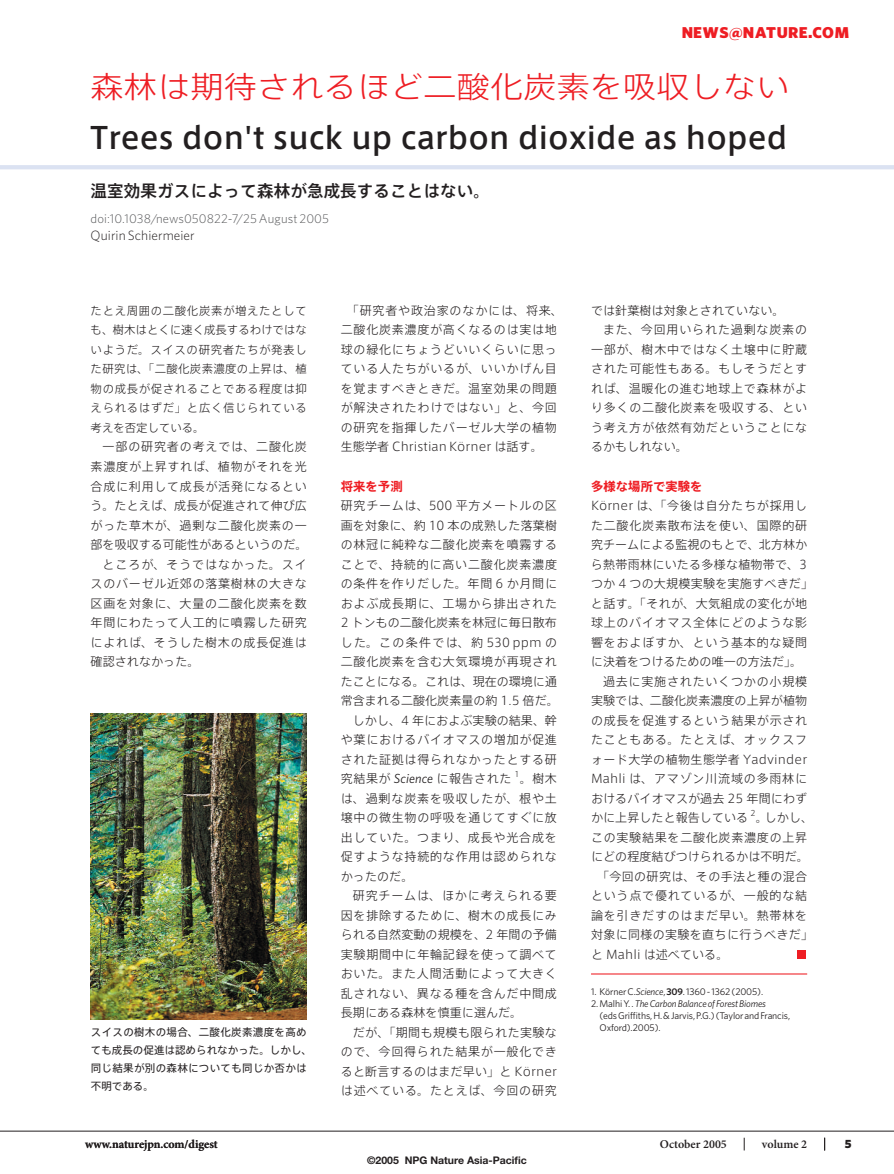
<style>
.page{position:relative;width:894px;height:1174px;background:#fff}
.page>*{position:absolute;margin:0;border:0;box-sizing:border-box;transform-origin:0 0}
.t1{font:30px "Axis Std Medium 90 pv RKSJ H";letter-spacing:.01em;color:#231f20}
.t2{font:30px "Axis Std Light 90 pv RKSJ H";letter-spacing:.01em;color:#ee1d23;scale:1.1 1}
.t3{font:16.5px "Axis Std Medium 90 pv RKSJ H";letter-spacing:.01em;color:#231f20}
.t4{font:900 15.75px "Whitney";letter-spacing:.035em;color:#ee1d23}
.t5{font:300 13.5px "Whitney";letter-spacing:.005em;color:#231f20}
.t6{font:300 12.75px "Whitney";letter-spacing:.005em;color:#57585a}
.t7{font:12.3px "Axis Std Bold 90 pv RKSJ H";letter-spacing:.01em;color:#ee1d23}
.t8{font:12px/19.5px "Axis Std Light 90 pv RKSJ H";letter-spacing:.06em;color:#231f20;text-align:justify}
.t9{font:12px "Axis Std Light 90 pv RKSJ H";letter-spacing:.01em;color:#231f20}
.t10{font:12px "Axis Std Light 90 pv RKSJ H";letter-spacing:.005em;color:#231f20}
.t11{font:12px "Axis Std Light 90 pv RKSJ H";letter-spacing:.035em;color:#231f20}
.t12{font:600 12px "Minion Pro";color:#231f20}
.t13{font:12px "Axis Std Light 90 pv RKSJ H";letter-spacing:.015em;color:#231f20}
.t14{font:12px "Axis Std Light 90 pv RKSJ H";letter-spacing:.105em;color:#231f20}
.t15{font:12px "Axis Std Light 90 pv RKSJ H";color:#231f20}
.t16{font:12px "Axis Std Light 90 pv RKSJ H";letter-spacing:.025em;color:#231f20}
.t17{font:12px "Axis Std Light 90 pv RKSJ H";letter-spacing:.02em;color:#231f20}
.t18{font:12px "Axis Std Light 90 pv RKSJ H";letter-spacing:.03em;color:#231f20}
.t19{font:900 12px "Whitney";color:#231f20}
.t20{font:11.4px/19.5px "Axis Std Light 90 pv RKSJ H";letter-spacing:.055em;color:#231f20;text-align:justify}
.t21{font:10.5px/18px "Axis Std Regular 90 pv RKSJ H";letter-spacing:.005em;color:#231f20}
.t22{font:700 10.5px "Helvetica Neue";color:#231f20}
.t23{font:10.5px "Axis Std Regular 90 pv RKSJ H";letter-spacing:.03em;color:#231f20}
.t24{font:9.75px/12px "Whitney";letter-spacing:-.015em;color:#231f20}
.t25{font:7.8px "Axis Std Light 90 pv RKSJ H";color:#231f20}
.s1{font-family:"Whitney";font-style:italic;font-size:13.2px}
.s2{font-style:italic}
.s3{font-weight:600}
</style>
<div class="page">
<img style="left:91px;top:714px;width:216px;height:305px">
<hr style="left:0;top:1130px;width:893px;height:1px;background:#231f20">
<svg style="left:743px;top:1137px;width:1px;height:13px"></svg>
<hr style="left:0;top:165px;width:893px;height:4px;background:#dbe2f2">
<hr style="left:591px;top:973px;width:216px;height:1px;background:#ee1d23">
<div style="left:796px;top:950px;width:9px;height:8px;background:#ee1d23"></div>
<svg style="left:824px;top:1137px;width:1px;height:13px"></svg>
<h3 class="t4" style="left:681px;top:27px;width:169px">NEWS@NATURE.COM</h3>
<h1 class="t2" style="left:91px;top:75px;width:636px">森林は期待されるほど二酸化炭素を吸収しない</h1>
<h1 class="t1" style="left:91px;top:126px;width:698px">Trees don't suck up carbon dioxide as hoped</h1>
<h2 class="t3" style="left:91px;top:184px;width:401px">温室効果ガスによって森林が急成長することはない。</h2>
<p class="t6" style="left:91px;top:214px;width:240px">doi:10.1038/news050822-7/25 August 2005</p>
<p class="t5" style="left:91px;top:230px;width:106px">Quirin Schiermeier</p>
<p class="t8" style="left:341px;top:302px;width:224px;text-align:left;text-indent:6px">「研究者や政治家のなかには、将来、二酸化炭素濃度が高くなるのは実は地球の緑化にちょうどいいくらいに思っている人たちがいるが、いいかげん目を覚ますべきときだ。温室効果の問題が解決されたわけではない」と、今回の研究を指揮したバーゼル大学の植物生態学者 Christian Körner は話す。</p>
<p class="t7" style="left:341px;top:481px;width:63px">将来を予測</p>
<p class="t8" style="left:341px;top:497px;width:217px">研究チームは、500 平方メートルの区</p>
<p class="t13" style="left:341px;top:520px;width:218px">画を対象に、約 10 本の成熟した落葉樹</p>
<p class="t8" style="left:341px;top:536px;width:218px">の林冠に純粋な二酸化炭素を噴霧する</p>
<p class="t8" style="left:341px;top:556px;width:218px">ことで、持続的に高い二酸化炭素濃度</p>
<p class="t8" style="left:341px;top:575px;width:218px">の条件を作りだした。年間 6 か月間に</p>
<p class="t8" style="left:341px;top:595px;width:218px">およぶ成長期に、工場から排出された</p>
<p class="t10" style="left:341px;top:618px;width:218px">2 トンもの二酸化炭素を林冠に毎日散布</p>
<p class="t14" style="left:340px;top:637px;width:218px">した。この条件では、約 530 ppm の</p>
<p class="t8" style="left:341px;top:653px;width:217px">二酸化炭素を含む大気環境が再現され</p>
<p class="t15" style="left:341px;top:676px;width:218px">たことになる。これは、現在の環境に通</p>
<p class="t10" style="left:341px;top:696px;width:219px">常含まれる二酸化炭素量の約 1.5 倍だ。</p>
<p class="t9" style="left:353px;top:715px;width:205px">しかし、4 年におよぶ実験の結果、幹</p>
<p class="t8" style="left:341px;top:731px;width:217px">や葉におけるバイオマスの増加が促進</p>
<p class="t8" style="left:341px;top:751px;width:217px">された証拠は得られなかったとする研</p>
<p class="t8" style="left:341px;top:770px;width:172px">究結果が <span class="s1">Science</span> に報告された</p>
<p class="t25" style="left:514px;top:771px;width:7px">1</p>
<p class="t9" style="left:591px;top:306px;width:195px">では針葉樹は対象とされていない。</p>
<p class="t8" style="left:603px;top:322px;width:206px">また、今回用いられた過剰な炭素の</p>
<p class="t8" style="left:591px;top:341px;width:217px">一部が、樹木中ではなく土壌中に貯蔵</p>
<p class="t8" style="left:591px;top:361px;width:217px">された可能性もある。もしそうだとす</p>
<p class="t8" style="left:591px;top:380px;width:217px">れば、温暖化の進む地球上で森林がよ</p>
<p class="t8" style="left:591px;top:400px;width:217px">り多くの二酸化炭素を吸収する、とい</p>
<p class="t8" style="left:591px;top:419px;width:217px">う考え方が依然有効だということにな</p>
<p class="t9" style="left:591px;top:442px;width:98px">るかもしれない。</p>
<p class="t7" style="left:591px;top:481px;width:113px">多様な場所で実験を</p>
<p class="t8" style="left:591px;top:497px;width:218px">Körner は、「今後は自分たちが採用し</p>
<p class="t8" style="left:591px;top:517px;width:218px">た二酸化炭素散布法を使い、国際的研</p>
<p class="t10" style="left:591px;top:540px;width:218px">究チームによる監視のもとで、北方林か</p>
<p class="t16" style="left:591px;top:559px;width:218px">ら熱帯雨林にいたる多様な植物帯で、3</p>
<p class="t17" style="left:591px;top:579px;width:224px">つか 4 つの大規模実験を実施すべきだ」</p>
<p class="t11" style="left:591px;top:598px;width:218px">と話す。「それが、大気組成の変化が地</p>
<p class="t8" style="left:591px;top:614px;width:218px">球上のバイオマス全体にどのような影</p>
<p class="t8" style="left:591px;top:634px;width:218px">響をおよぼすか、という基本的な疑問</p>
<p class="t10" style="left:591px;top:657px;width:213px">に決着をつけるための唯一の方法だ」。</p>
<p class="t8" style="left:603px;top:673px;width:205px">過去に実施されたいくつかの小規模</p>
<p class="t9" style="left:591px;top:696px;width:217px">実験では、二酸化炭素濃度の上昇が植物</p>
<p class="t8" style="left:591px;top:712px;width:217px">の成長を促進するという結果が示され</p>
<p class="t8" style="left:591px;top:731px;width:218px">たこともある。たとえば、オックスフ</p>
<p class="t11" style="left:591px;top:754px;width:217px">ォード大学の植物生態学者 Yadvinder</p>
<p class="t8" style="left:591px;top:770px;width:217px">Mahli は、アマゾン川流域の多雨林に</p>
<p class="t9" style="left:591px;top:793px;width:217px">おけるバイオマスが過去 25 年間にわず</p>
<p class="t9" style="left:591px;top:813px;width:159px">かに上昇したと報告している</p>
<p class="t25" style="left:750px;top:810px;width:7px">2</p>
<p class="t8" style="left:755px;top:809px;width:59px">。しかし、</p>
<p class="t8" style="left:591px;top:829px;width:218px">この実験結果を二酸化炭素濃度の上昇</p>
<p class="t9" style="left:591px;top:852px;width:219px">にどの程度結びつけられるかは不明だ。</p>
<p class="t11" style="left:597px;top:871px;width:211px">「今回の研究は、その手法と種の混合</p>
<p class="t8" style="left:591px;top:887px;width:217px">という点で優れているが、一般的な結</p>
<p class="t8" style="left:591px;top:907px;width:217px">論を引きだすのはまだ早い。熱帯林を</p>
<p class="t18" style="left:591px;top:930px;width:223px">対象に同様の実験を直ちに行うべきだ」</p>
<p class="t9" style="left:591px;top:949px;width:139px">と Mahli は述べている。</p>
<p class="t24" style="left:591px;top:986px;width:174px">1. Körner C.<span class="s2">Science</span>, <span class="s3">309</span>. 1360 - 1362 (2005).</p>
<p class="t24" style="left:599px;top:998px;width:192px;text-indent:-9px">2. Malhi Y. . <span class="s2">The Carbon Balance of Forest Biomes<br></span>(eds Griffiths, H. &amp; Jarvis, P.G.) (Taylor and Francis,</p>
<p class="t20" style="left:91px;top:302px;width:218px">たとえ周囲の二酸化炭素が増えたとしても、樹木はとくに速く成長するわけではないようだ。スイスの研究者たちが発表した研究は、「二酸化炭素濃度の上昇は、植物の成長が促されることである程度は抑えられるはずだ」と広く信じられている考えを否定している。</p>
<p class="t8" style="left:103px;top:439px;width:206px">一部の研究者の考えでは、二酸化炭</p>
<p class="t8" style="left:91px;top:458px;width:218px">素濃度が上昇すれば、植物がそれを光</p>
<p class="t8" style="left:91px;top:478px;width:218px">合成に利用して成長が活発になるとい</p>
<p class="t10" style="left:91px;top:501px;width:218px">う。たとえば、成長が促進されて伸び広</p>
<p class="t8" style="left:91px;top:517px;width:218px">がった草木が、過剰な二酸化炭素の一</p>
<p class="t10" style="left:91px;top:540px;width:218px">部を吸収する可能性があるというのだ。</p>
<p class="t8" style="left:103px;top:556px;width:205px">ところが、そうではなかった。スイ</p>
<p class="t8" style="left:91px;top:575px;width:217px">スのバーゼル近郊の落葉樹林の大きな</p>
<p class="t8" style="left:91px;top:595px;width:217px">区画を対象に、大量の二酸化炭素を数</p>
<p class="t8" style="left:91px;top:614px;width:217px">年間にわたって人工的に噴霧した研究</p>
<p class="t8" style="left:91px;top:634px;width:217px">によれば、そうした樹木の成長促進は</p>
<p class="t9" style="left:91px;top:657px;width:110px">確認されなかった。</p>
<p class="t8" style="left:341px;top:770px;width:218px;text-indent:179px">。樹木は、過剰な炭素を吸収したが、根や土壌中の微生物の呼吸を通じてすぐに放出していた。つまり、成長や光合成を促すような持続的な作用は認められなかったのだ。</p>
<p class="t8" style="left:341px;top:887px;width:218px;text-indent:12px">研究チームは、ほかに考えられる要因を排除するために、樹木の成長にみられる自然変動の規模を、2 年間の予備実験期間中に年輪記録を使って調べておいた。また人間活動によって大きく乱されない、異なる種を含んだ中間成長期にある森林を慎重に選んだ。</p>
<p class="t8" style="left:341px;top:1024px;width:218px;text-indent:12px">だが、「期間も規模も限られた実験なので、今回得られた結果が一般化できると断言するのはまだ早い」と Körnerは述べている。たとえば、今回の研究</p>
<p class="t23" style="left:91px;top:1028px;width:217px">スイスの樹木の場合、二酸化炭素濃度を高め</p>
<p class="t24" style="left:599px;top:1022px;width:63px">Oxford).2005).</p>
<p class="t21" style="left:91px;top:1042px;width:223px">ても成長の促進は認められなかった。しかし、同じ結果が別の森林についても同じか否かは不明である。</p>
<p class="t12" style="left:85px;top:1139px;width:134px">www.naturejpn.com/digest</p>
<p class="t22" style="left:367px;top:1154px;width:161px">©2005 NPG Nature Asia-Pacific</p>
<p class="t12" style="left:659px;top:1139px;width:68px">October 2005</p>
<p class="t12" style="left:761px;top:1139px;width:47px">volume 2</p>
<p class="t19" style="left:844px;top:1139px;width:8px">5</p>
</div>
